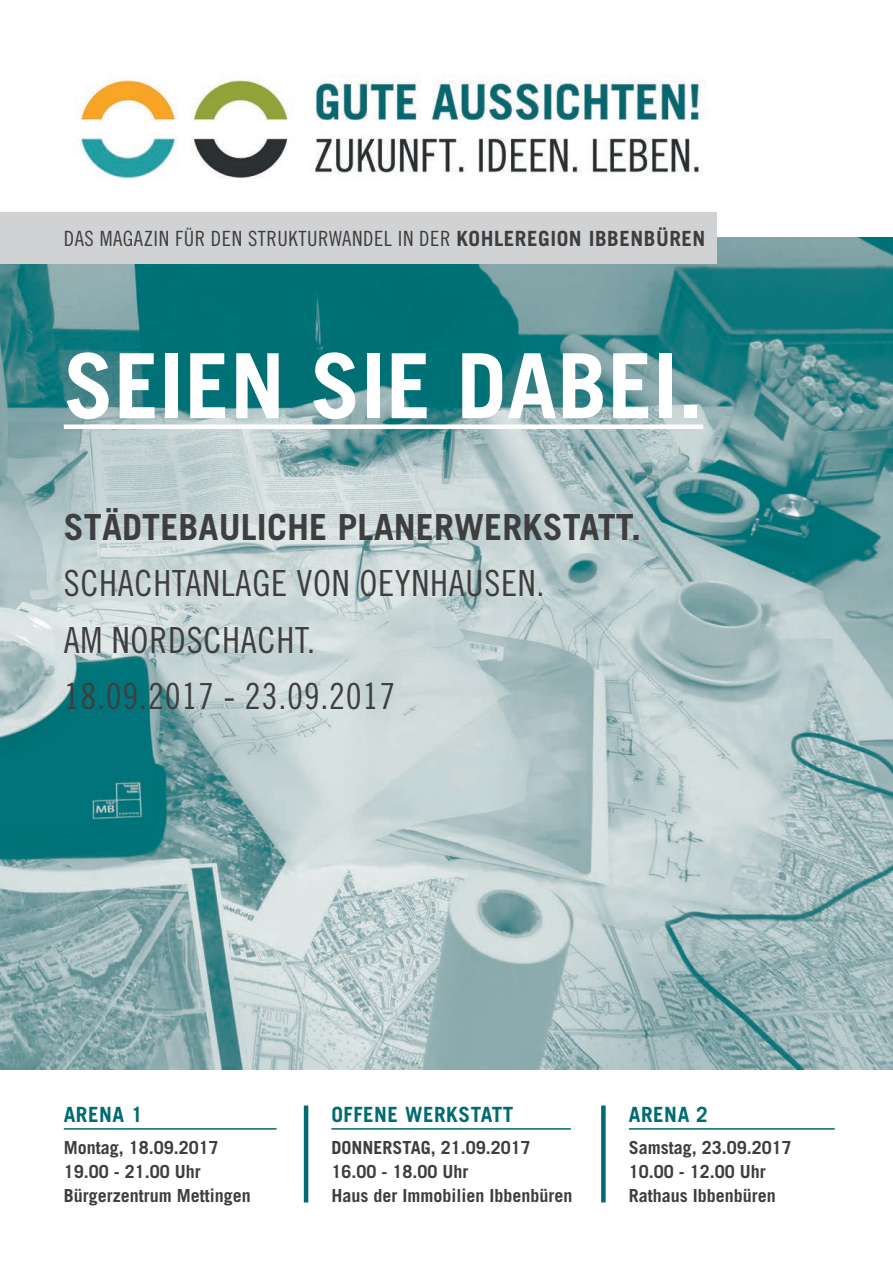
<style>
.page{position:relative;width:893px;height:1263px;background:#fff}
.page>*{position:absolute;margin:0;border:0;box-sizing:border-box;transform-origin:0 0}
.t1{font:700 90px "Trade Gothic";letter-spacing:.005em;color:#fff}
.t2{font:36px/56.2px "Trade Gothic LT Std Cn 18";letter-spacing:.02em;color:#3e3e3f}
.t3{font:700 36px "Trade Gothic";letter-spacing:.005em;color:#3e3e3f}
.t4{font:21px "Trade Gothic LT Std Cn 18";letter-spacing:.025em;color:#3e3e3f}
.t5{font:700 21px "Trade Gothic";letter-spacing:.025em;color:#006b70}
.t6{font:700 18px/24px "Trade Gothic";color:#3e3e3f}
.s1{font-family:"Trade Gothic";font-weight:700}
</style>
<div class="page">
<img style="left:0;top:238px;width:893px;height:831px">
<div style="left:64px;top:424px;width:639px;height:5px;background:#fff"></div>
<hr style="left:304px;top:1105px;width:4px;height:97px;background:#006b70">
<div style="left:601px;top:1105px;width:5px;height:97px;background:#006b70"></div>
<hr style="left:629px;top:1128px;width:206px;height:1px;background:#006b70">
<hr style="left:64px;top:1128px;width:213px;height:1px;background:#006b70">
<img style="left:75px;top:75px;width:633px;height:104px">
<hr style="left:331px;top:1128px;width:240px;height:1px;background:#006b70">
<div style="left:0;top:212px;width:717px;height:52px;background:#d1d2d4"></div>
<p class="t4" style="left:64px;top:226px;width:643px">DAS MAGAZIN FÜR DEN STRUKTURWANDEL IN DER <span class="s1">KOHLEREGION IBBENBÜREN</span></p>
<h1 class="t1" style="left:64px;top:331px;width:641px">SEIEN SIE DABEI.</h1>
<h2 class="t3" style="left:64px;top:505px;width:579px">STÄDTEBAULICHE PLANERWERKSTATT.</h2>
<h2 class="t2" style="left:64px;top:555px;width:482px">SCHACHTANLAGE VON OEYNHAUSEN.<br>AM NORDSCHACHT.<br>18.09.2017 - 23.09.2017</h2>
<p class="t5" style="left:64px;top:1101px;width:81px">ARENA 1</p>
<p class="t6" style="left:64px;top:1135px;width:189px">MONTAG, 18.09.2017<br>19.00 - 21.00 UHR<br>BÜRGERZENTRUM METTINGEN</p>
<p class="t5" style="left:331px;top:1101px;width:184px">OFFENE WERKSTATT</p>
<p class="t6" style="left:331px;top:1135px;width:11px">DONNER</p>
<p class="t6" style="left:331px;top:1135px;width:243px;text-indent:61px">STAG, 21.09.2017<br>16.00 - 18.00 UHR<br>HAUS DER IMMOBILIEN IBBENBÜREN</p>
<p class="t5" style="left:629px;top:1101px;width:81px">ARENA 2</p>
<p class="t6" style="left:629px;top:1135px;width:165px">SAMSTAG, 23.09.2017<br>10.00 - 12.00 UHR<br>RATHAUS IBBENBÜREN</p>
</div>
